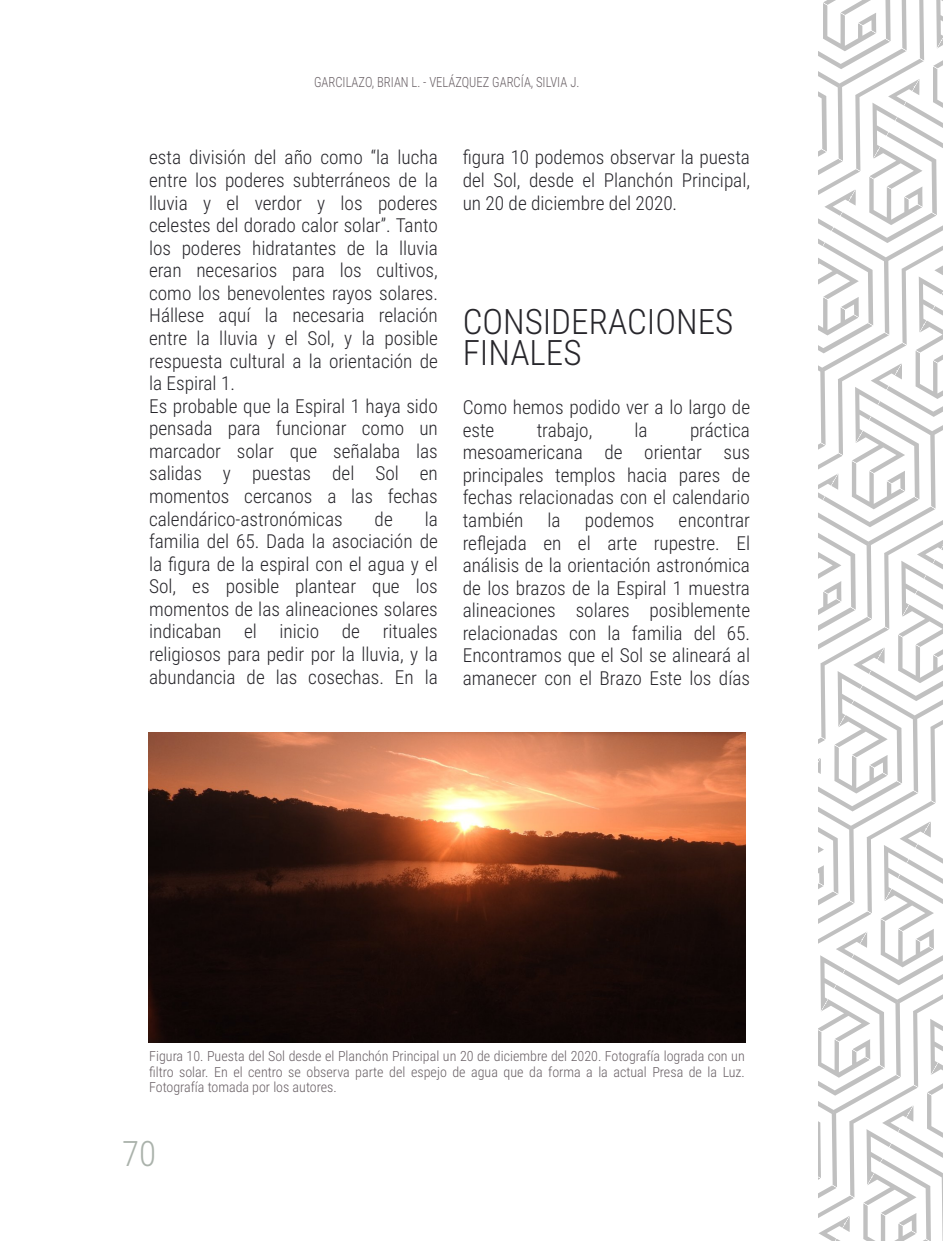
<style>
.page{position:relative;width:943px;height:1241px;background:#fff}
.page>*{position:absolute;margin:0;border:0;box-sizing:border-box;transform-origin:0 0}
.t1{font:300 35px/31.5px "Roboto Condensed";color:#27262b}
.t2{font:300 35px "Roboto Condensed";color:#aab2ab}
.t3{font:300 19.25px/22.6px "Roboto Condensed";color:#27262b;text-align:justify}
.t4{font:300 14px/15.8px "Roboto Condensed";color:#685f64;text-align:justify}
.t5{font:300 14px "Roboto Condensed";color:#685f64;scale:.9 1}
</style>
<div class="page">
<svg style="left:818px;top:0;width:124px;height:1240px"></svg>
<img style="left:149px;top:732px;width:596px;height:310px">
<p class="t5" style="left:314px;top:74px;width:296px">GARCILAZO, BRIAN L. - VELÁZQUEZ GARCÍA, SILVIA J.</p>
<p class="t3" style="left:149px;top:146px;width:290px;text-align:left">esta división del año como “la lucha entre los poderes subterráneos de la lluvia y el verdor y los poderes celestes del dorado calor solar”. Tanto los poderes hidratantes de la lluvia eran necesarios para los cultivos, como los benevolentes rayos solares.<br>Hállese aquí la necesaria relación entre la lluvia y el Sol, y la posible respuesta cultural a la orientación de la Espiral 1.<br>Es probable que la Espiral 1 haya sido pensada para funcionar como un marcador solar que señalaba las salidas y puestas del Sol en momentos cercanos a las fechas calendárico-astronómicas</p>
<p class="t3" style="left:149px;top:507px;width:290px;text-indent:276px">la familia del 65. Dada la asociación de la figura de la espiral con el agua y el Sol, es posible plantear que los momentos de las alineaciones solares indicaban el inicio de rituales religiosos para pedir por la lluvia, y la abundancia de las cosechas. En la</p>
<p class="t3" style="left:374px;top:507px;width:20px">de</p>
<p class="t3" style="left:462px;top:146px;width:289px">figura 10 podemos observar la puesta del Sol, desde el Planchón Principal, un 20 de diciembre del 2020.</p>
<h1 class="t1" style="left:462px;top:306px;width:272px">CONSIDERACIONES<br>FINALES</h1>
<p class="t3" style="left:462px;top:396px;width:289px">Como hemos podido ver a lo largo de este</p>
<p class="t3" style="left:462px;top:418px;width:289px;text-indent:227px">práctica mesoamericana de orientar sus principales templos hacia pares de fechas relacionadas con el calendario también</p>
<p class="t3" style="left:536px;top:418px;width:57px">trabajo,</p>
<p class="t3" style="left:634px;top:418px;width:15px">la</p>
<p class="t3" style="left:547px;top:509px;width:15px">la</p>
<p class="t3" style="left:585px;top:509px;width:71px">podemos</p>
<p class="t3" style="left:462px;top:509px;width:289px;text-indent:216px">encontrar reflejada en el arte rupestre. El análisis de la orientación astronómica de los brazos de la Espiral 1 muestra alineaciones solares posiblemente relacionadas con la familia del 65.<br>Encontramos que el Sol se alineará al amanecer con el Brazo Este los días</p>
<p class="t4" style="left:149px;top:1047px;width:597px">Figura 10. Puesta del Sol desde el Planchón Principal un 20 de diciembre del 2020. Fotografía lograda con un filtro solar. En el centro se observa parte del espejo de agua que da forma a la actual Presa de la Luz.<br>Fotografía tomada por los autores.</p>
<h1 class="t2" style="left:122px;top:1132px;width:35px">70</h1>
</div>
